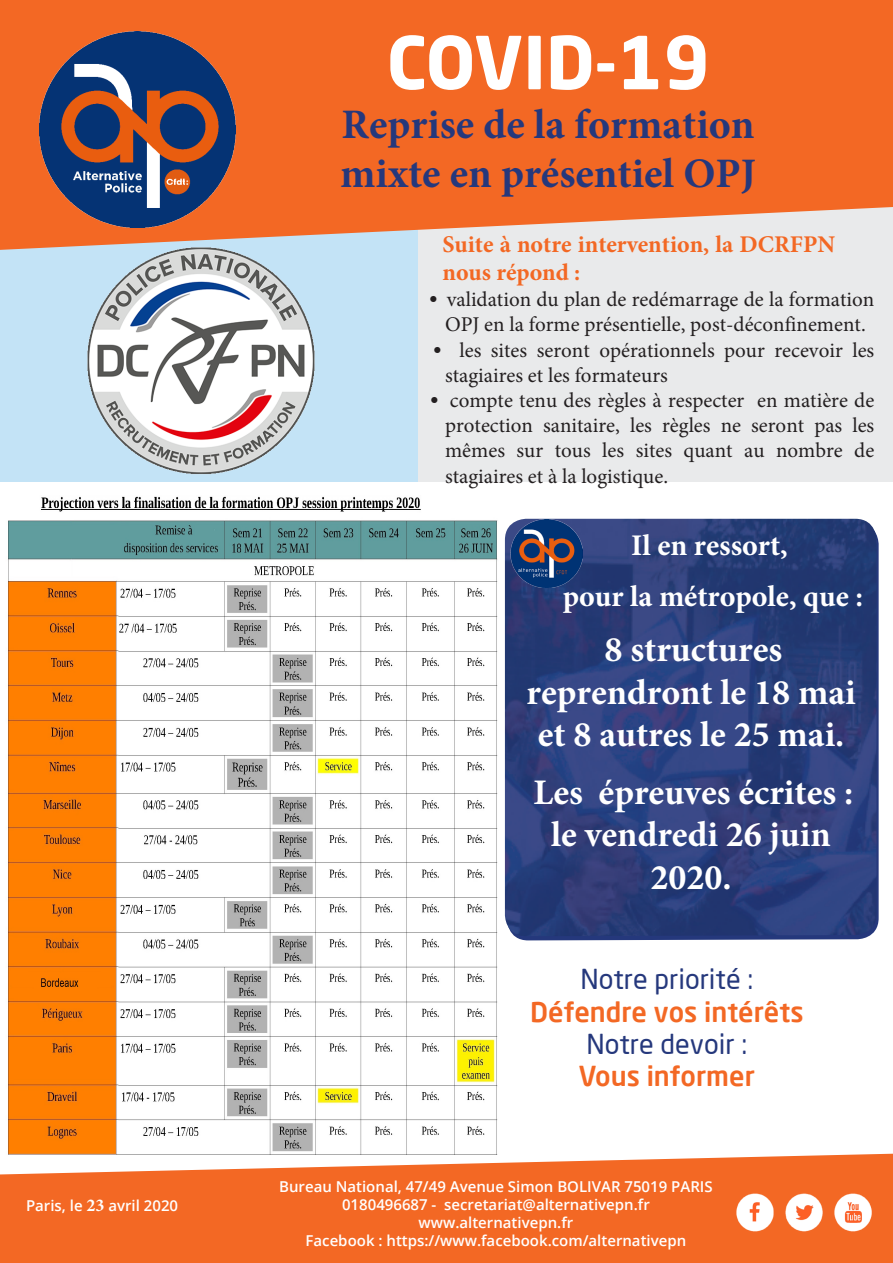
<style>
.page{position:relative;width:893px;height:1263px;background:#fff}
.page>*{position:absolute;margin:0;border:0;box-sizing:border-box;transform-origin:0 0}
.t1{font:700 72px "Neo Sans Pro";color:#fff}
.t2{font:700 42px/48.8px "Minion Pro";color:#25387c}
.t3{font:700 36px/42.6px "Minion Pro";color:#fff;text-align:center}
.t4{font:700 30px/50.7px "Minion Pro";color:#fff;text-align:center}
.t5{font:500 27px "Neo Sans Pro";color:#f36824}
.t6{font:27px "Neo Sans Pro";color:#25387c}
.t7{font:700 24px/28px "Minion Pro";color:#f36824}
.t8{font:21px/25.2px "Minion Pro";color:#231f20;text-align:center}
.t9{font:600 15px/18px "Open Sans";color:#fff;text-align:center}
.s1{font-family:"Minion Pro";font-weight:700;font-size:18px}
.s2{font-family:"Neo Sans Pro";font-size:19.05px}
</style>
<div class="page">
<div style="left:0;top:87px;width:459px;height:395px;background:#c3e3f6"></div>
<img style="left:87px;top:250px;width:228px;height:224px">
<div style="left:419px;top:64px;width:474px;height:418px;background:#e9eaeb"></div>
<img style="left:505px;top:519px;width:371px;height:417px">
<svg style="left:0;top:0;width:893px;height:250px;background:#f17538"></svg>
<svg style="left:0;top:1154px;width:893px;height:109px;background:#f37639"></svg>
<img style="left:510px;top:520px;width:73px;height:68px">
<img style="left:39px;top:31px;width:196px;height:196px">
<img style="left:733px;top:1191px;width:141px;height:47px">
<img style="left:8px;top:496px;width:490px;height:658px">
<p class="t9" style="left:26px;top:1196px;width:154px">Paris, le <span class="s1">23</span> avril 2020</p>
<h1 class="t1" style="left:387px;top:16px;width:324px">COVID-19</h1>
<h2 class="t2" style="left:340px;top:100px;width:417px">Reprise de la formation mixte en présentiel OPJ</h2>
<p class="t7" style="left:442px;top:230px;width:394px">Suite à notre intervention, la DCRFPN nous répond :</p>
<p class="t8" style="left:429px;top:287px;width:446px"><span class="s2">•</span> validation du plan de redémarrage de la formation<br>OPJ en la forme présentielle, post-déconfinement.</p>
<p class="t8" style="left:445px;top:337px;width:431px;text-align:left;text-indent:-11px"><span class="s2">•</span> les sites seront opérationnels pour recevoir les stagiaires et les formateurs</p>
<p class="t8" style="left:445px;top:388px;width:431px;text-align:justify;text-indent:-15px"><span class="s2">•</span> compte tenu des règles à respecter en matière de protection sanitaire, les règles ne seront pas les mêmes sur tous les sites quant au nombre de stagiaires et à la logistique.</p>
<h3 class="t4" style="left:563px;top:520px;width:302px">Il en ressort,<br>pour la métropole, que :</h3>
<h3 class="t3" style="left:526px;top:628px;width:331px">8 structures reprendront le 18 mai et 8 autres le 25 mai.</h3>
<h3 class="t3" style="left:534px;top:770px;width:321px">Les épreuves écrites : le vendredi 26 juin<br>2020.</h3>
<p class="t6" style="left:580px;top:963px;width:174px">Notre priorité :</p>
<p class="t5" style="left:530px;top:995px;width:275px">Défendre vos intérêts</p>
<p class="t6" style="left:586px;top:1027px;width:162px">Notre devoir :</p>
<p class="t5" style="left:579px;top:1059px;width:177px">Vous informer</p>
<p class="t9" style="left:279px;top:1177px;width:435px">Bureau National, 47/49 Avenue Simon BOLIVAR 75019 PARIS 0180496687 - secretariat@alternativepn.fr www.alternativepn.fr<br>Facebook : https://www.facebook.com/alternativepn</p>
</div>
